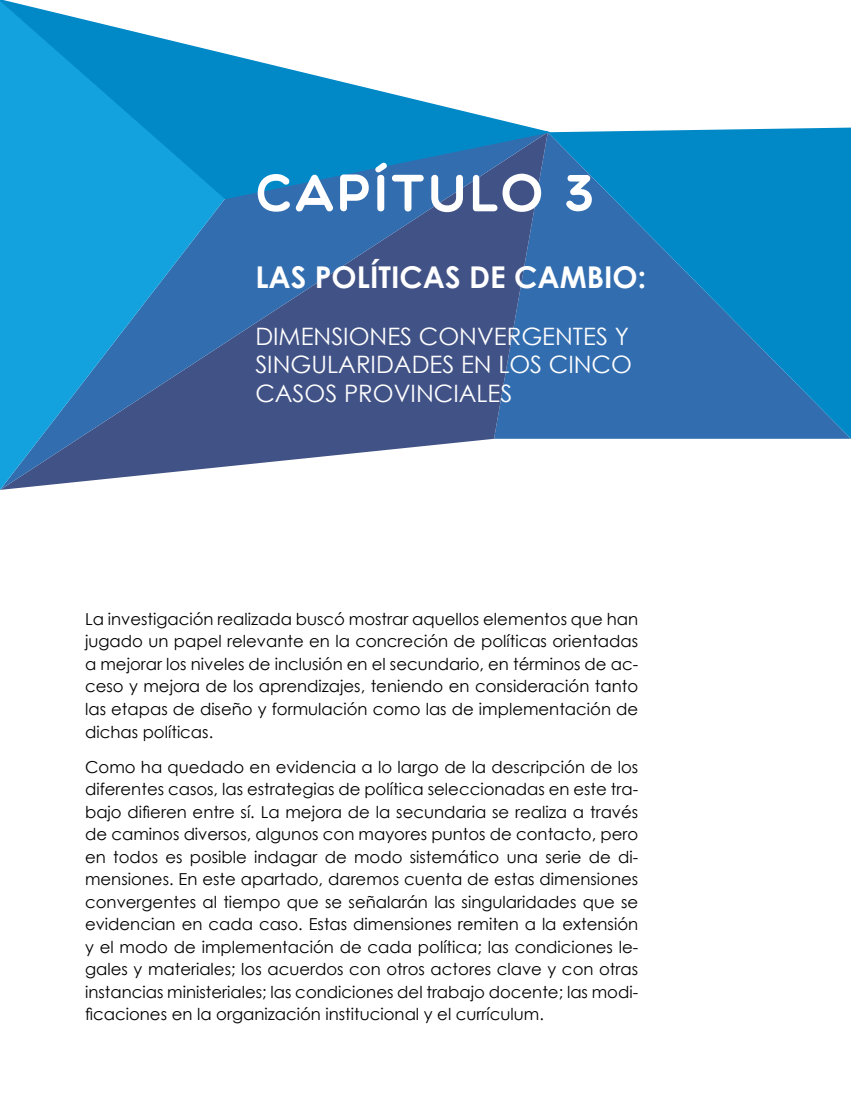
<style>
.page{position:relative;width:851px;height:1106px;background:#fff}
.page>*{position:absolute;margin:0;border:0;box-sizing:border-box;transform-origin:0 0}
.t1{font:52.5px "Multicolore";letter-spacing:.05em;color:#fff}
.t2{font:700 30px "Century Gothic";color:#fff}
.t3{font:24px/28.5px "Century Gothic";color:#fff}
.t4{font:16.5px/22.5px "Century Gothic";color:#000;text-align:justify}
</style>
<div class="page">
<svg style="left:225px;top:200px;width:322px;height:267px;background:#486398"></svg>
<svg style="left:0;top:200px;width:225px;height:290px;background:#2e87c0"></svg>
<svg style="left:0;top:0;width:547px;height:200px"></svg>
<svg style="left:547px;top:128px;width:303px;height:311px;background:#1b7cbb"></svg>
<h1 class="t1" style="left:255px;top:161px;width:340px">CAPÍTULO 3</h1>
<h2 class="t2" style="left:255px;top:254px;width:392px">LAS POLÍTICAS DE CAMBIO:</h2>
<h3 class="t3" style="left:255px;top:321px;width:378px">DIMENSIONES CONVERGENTES Y<br>SINGULARIDADES EN LOS CINCO<br>CASOS PROVINCIALES</h3>
<p class="t4" style="left:85px;top:607px;width:554px">La investigación realizada buscó mostrar aquellos elementos que han jugado un papel relevante en la concreción de políticas orientadas a mejorar los niveles de inclusión en el secundario, en términos de ac&shy;ceso y mejora de los aprendizajes, teniendo en consideración tanto las etapas de diseño y formulación como las de implementación de dichas políticas.</p>
<p class="t4" style="left:85px;top:755px;width:554px">Como ha quedado en evidencia a lo largo de la descripción de los diferentes casos, las estrategias de política seleccionadas en este tra&shy;bajo difieren entre sí. La mejora de la secundaria se realiza a través de caminos diversos, algunos con mayores puntos de contacto, pero en todos es posible indagar de modo sistemático una serie de di&shy;mensiones. En este apartado, daremos cuenta de estas dimensiones convergentes al tiempo que se señalarán las singularidades que se evidencian en cada caso. Estas dimensiones remiten a la extensión y el modo de implementación de cada política; las condiciones le&shy;gales y materiales; los acuerdos con otros actores clave y con otras instancias ministeriales; las condiciones del trabajo docente; las modi&shy;ficaciones en la organización institucional y el currículum.</p>
</div>
